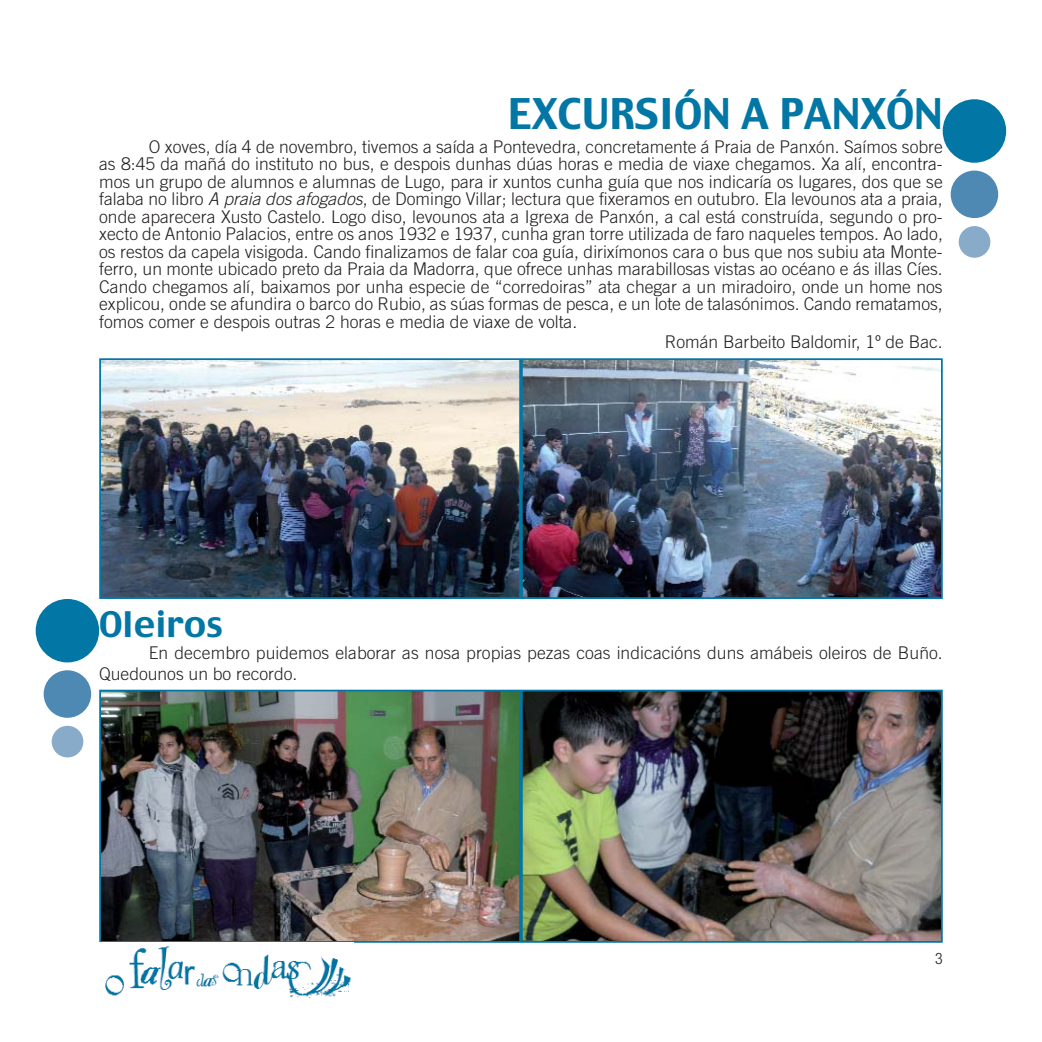
<style>
.page{position:relative;width:1042px;height:1042px;background:#fff}
.page>*{position:absolute;margin:0;border:0;box-sizing:border-box;transform-origin:0 0}
.t1{font:42px "Charcoal";color:#0277a5}
.t2{font:35px "Charcoal";color:#0277a5}
.t3{font:300 17.5px/17.5px "Trade Gothic";color:#231f20;text-align:justify}
.t4{font:300 condensed 15.75px "Helvetica Neue";color:#231f20}
.s1{font-style:italic}
</style>
<div class="page">
<img style="left:102px;top:361px;width:416px;height:235px">
<div style="left:99px;top:358px;width:422px;height:241px;border:2px solid #0277a5"></div>
<img style="left:524px;top:361px;width:416px;height:235px">
<div style="left:521px;top:358px;width:422px;height:241px;border:2px solid #0277a5"></div>
<img style="left:102px;top:693px;width:416px;height:247px">
<div style="left:99px;top:690px;width:422px;height:253px;border:2px solid #0277a5"></div>
<img style="left:524px;top:693px;width:416px;height:247px">
<div style="left:521px;top:690px;width:422px;height:253px;border:2px solid #0277a5"></div>
<img style="left:105px;top:946px;width:246px;height:52px">
<div style="left:942px;top:99px;width:64px;height:64px;background:#0277a5;border-radius:50%"></div>
<div style="left:950px;top:171px;width:48px;height:47px;background:#4d89b3;border-radius:50%"></div>
<div style="left:958px;top:226px;width:32px;height:32px;background:#89abca;border-radius:50%"></div>
<div style="left:36px;top:599px;width:63px;height:63px;background:#0277a5;border-radius:50%"></div>
<div style="left:44px;top:670px;width:47px;height:48px;background:#4d89b3;border-radius:50%"></div>
<div style="left:52px;top:726px;width:31px;height:31px;background:#89abca;border-radius:50%"></div>
<h1 class="t1" style="left:508px;top:98px;width:436px">EXCURSIÓN A PANXÓN</h1>
<p class="t3" style="left:99px;top:139px;width:845px;text-indent:50px">O xoves, día 4 de novembro, tivemos a saída a Pontevedra, concretamente á Praia de Panxón. Saímos sobre as 8:45 da mañá do instituto no bus, e despois dunhas dúas horas e media de viaxe chegamos. Xa alí, encontra&shy;mos un grupo de alumnos e alumnas de Lugo, para ir xuntos cunha guía que nos indicaría os lugares, dos que se falaba no libro <span class="s1">Apraia dos afogados</span>, de Domingo Villar; lectura que fixeramos en outubro. Ela levounos ata a praia, onde aparecera Xusto Castelo. Logo diso, levounos ata a Igrexa de Panxón, a cal está construída, segundo o pro&shy;xecto de Antonio Palacios, entre os anos 1932 e 1937, cunha gran torre utilizada de faro naqueles tempos. Ao lado, os restos da capela visigoda. Cando finalizamos de falar coa guía, dirixímonos cara o bus que nos subiu ata Monte&shy;ferro, un monte ubicado preto da Praia da Madorra, que ofrece unhas marabillosas vistas ao océano e ás illas Cíes.<br>Cando chegamos alí, baixamos por unha especie de “corredoiras” ata chegar a un miradoiro, onde un home nos explicou, onde se afundira o barco do Rubio, as súas formas de pesca, e un lote de talasónimos. Cando rematamos, fomos comer e despois outras 2 horas e media de viaxe de volta.</p>
<p class="t3" style="left:665px;top:334px;width:279px">Román Barbeito Baldomir, 1º de Bac.</p>
<h2 class="t2" style="left:99px;top:611px;width:125px">Oleiros</h2>
<p class="t3" style="left:99px;top:644px;width:845px;line-height:21px;text-indent:50px">En decembro puidemos elaborar as nosa propias pezas coas indicacións duns amábeis oleiros de Buño.<br>Quedounos un bo recordo.</p>
<p class="t4" style="left:935px;top:952px;width:9px">3</p>
</div>
